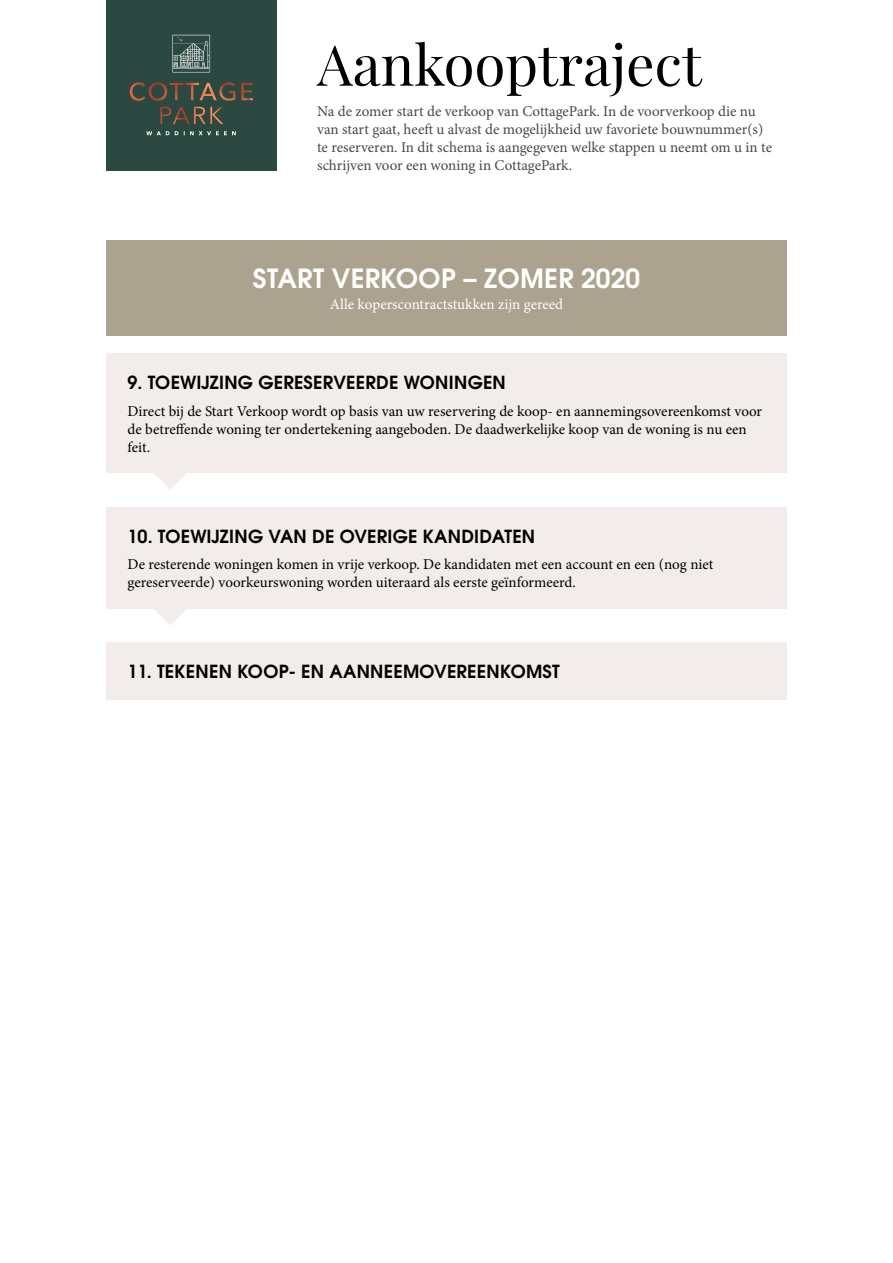
<style>
.page{position:relative;width:893px;height:1263px;background:#fff}
.page>*{position:absolute;margin:0;border:0;box-sizing:border-box;transform-origin:0 0}
.t1{font:56.25px "Playfair Display";color:#000}
.t2{font:700 26.4px "Te X Gyre Adventor";letter-spacing:.015em;color:#fff}
.t3{font:700 18px "Te X Gyre Adventor";letter-spacing:.015em;color:#000}
.t4{font:15px/18px "Minion Pro";color:#000}
.t5{font:15px/18px "Minion Pro";letter-spacing:-.005em;color:#484848}
.t6{font:15px "Minion Pro";color:#fff}
</style>
<div class="page">
<div style="left:106px;top:0;width:170px;height:170px;background:#2b4841"></div>
<svg style="left:146px;top:131px;width:90px;height:4px"></svg>
<svg style="left:172px;top:35px;width:38px;height:37px"></svg>
<img style="left:130px;top:82px;width:123px;height:19px">
<img style="left:160px;top:107px;width:63px;height:17px">
<div style="left:106px;top:353px;width:681px;height:120px;background:#f2edeb"></div>
<div style="left:106px;top:507px;width:681px;height:101px;background:#f2edeb"></div>
<div style="left:106px;top:642px;width:681px;height:58px;background:#f2edeb"></div>
<svg style="left:154px;top:473px;width:33px;height:17px"></svg>
<svg style="left:153px;top:608px;width:35px;height:17px"></svg>
<div style="left:106px;top:240px;width:681px;height:96px;background:#aba38f"></div>
<h1 class="t1" style="left:317px;top:21px;width:386px">Aankooptraject</h1>
<p class="t5" style="left:317px;top:102px;width:456px">Na de zomer start de verkoop van CottagePark. In de voorverkoop die nu van start gaat, heeft u alvast de mogelijkheid uw favoriete bouwnummer(s) te reserveren. In dit schema is aangegeven welke stappen u neemt om u in te schrijven voor een woning in CottagePark.</p>
<h2 class="t2" style="left:253px;top:256px;width:389px">START VERKOOP – ZOMER 2020</h2>
<p class="t6" style="left:330px;top:295px;width:235px">Alle koperscontractstukken zijn gereed</p>
<p class="t3" style="left:128px;top:367px;width:380px">9. TOEWIJZING GERESERVEERDE WONINGEN</p>
<p class="t4" style="left:128px;top:402px;width:636px">Direct bij de Start Verkoop wordt op basis van uw reservering de koop- en aannemingsovereenkomst voor de betreffende woning ter ondertekening aangeboden. De daadwerkelijke koop van de woning is nu een feit.</p>
<p class="t3" style="left:128px;top:520px;width:409px">10. TOEWIJZING VAN DE OVERIGE KANDIDATEN</p>
<p class="t4" style="left:128px;top:555px;width:587px">De resterende woningen komen in vrije verkoop. De kandidaten met een account en een (nog niet gereserveerde) voorkeurswoning worden uiteraard als eerste geïnformeerd.</p>
<p class="t3" style="left:128px;top:656px;width:434px">11. TEKENEN KOOP- EN AANNEEMOVEREENKOMST</p>
</div>
